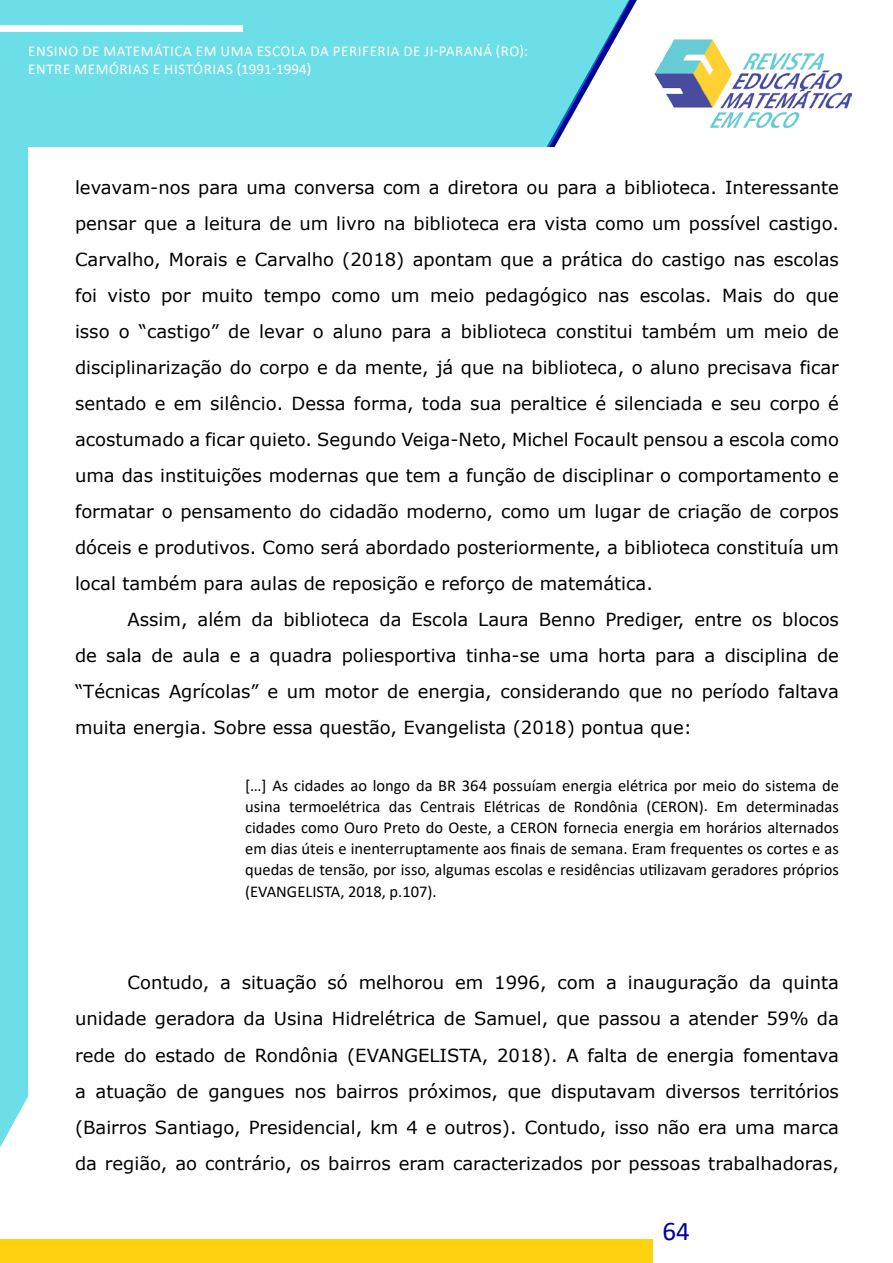
<style>
.page{position:relative;width:893px;height:1263px;background:#fff}
.page>*{position:absolute;margin:0;border:0;box-sizing:border-box;transform-origin:0 0}
.t1{font:27px "Calibri";color:#00009c}
.t2{font:18px/36px "Verdana";color:#000;text-align:justify}
.t3{font:16.5px/21px "Calibri";color:#000;text-align:justify}
.t4{font:15px/18px "Calibri";letter-spacing:.04em;color:#fff}
</style>
<div class="page">
<img style="left:654px;top:39px;width:197px;height:88px">
<div style="left:0;top:0;width:630px;height:1147px;background:#6cdee7"></div>
<div style="left:0;top:25px;width:242px;height:6px;background:#fff"></div>
<div style="left:0;top:1239px;width:653px;height:24px;background:#ffd20f"></div>
<div style="left:28px;top:148px;width:835px;height:1074px;background:#fff"></div>
<p class="t4" style="left:28px;top:42px;width:501px">ENSINO DE MATEMÁTICA EM UMA ESCOLA DA PERIFERIA DE JI-PARANÁ (RO):<br>ENTRE MEMÓRIAS E HISTÓRIAS (1991-1994)</p>
<p class="t2" style="left:75px;top:169px;width:765px">levavam-nos para uma conversa com a diretora ou para a biblioteca. Interessante pensar que a leitura de um livro na biblioteca era vista como um possível castigo.<br>Carvalho, Morais e Carvalho (2018) apontam que a prática do castigo nas escolas foi visto por muito tempo como um meio pedagógico nas escolas. Mais do que isso o “castigo” de levar o aluno para a biblioteca constitui também um meio de disciplinarização do corpo e da mente, já que na biblioteca, o aluno precisava ficar sentado e em silêncio. Dessa forma, toda sua peraltice é silenciada e seu corpo é acostumado a ficar quieto. Segundo Veiga-Neto, Michel Focault pensou a escola como uma das instituições modernas que tem a função de disciplinar o comportamento e formatar o pensamento do cidadão moderno, como um lugar de criação de corpos dóceis e produtivos. Como será abordado posteriormente, a biblioteca constituía um local também para aulas de reposição e reforço de matemática.</p>
<p class="t2" style="left:75px;top:601px;width:765px;text-indent:53px">Assim, além da biblioteca da Escola Laura Benno Prediger, entre os blocos de sala de aula e a quadra poliesportiva tinha-se uma horta para a disciplina de “Técnicas Agrícolas” e um motor de energia, considerando que no período faltava muita energia. Sobre essa questão, Evangelista (2018) pontua que:</p>
<p class="t3" style="left:245px;top:775px;width:595px">[…] As cidades ao longo da BR 364 possuíam energia elétrica por meio do sistema de usina termoelétrica das Centrais Elétricas de Rondônia (CERON). Em determinadas cidades como Ouro Preto do Oeste, a CERON fornecia energia em horários alternados em dias úteis e inenterruptamente aos finais de semana. Eram frequentes os cortes e as quedas de tensão, por isso, algumas escolas e residências utilizavam geradores próprios (EVANGELISTA, 2018, p.107).</p>
<p class="t2" style="left:75px;top:965px;width:765px;text-indent:53px">Contudo, a situação só melhorou em 1996, com a inauguração da quinta unidade geradora da Usina Hidrelétrica de Samuel, que passou a atender 59% da rede do estado de Rondônia (EVANGELISTA, 2018). A falta de energia fomentava a atuação de gangues nos bairros próximos, que disputavam diversos territórios (Bairros Santiago, Presidencial, km 4 e outros). Contudo, isso não era uma marca da região, ao contrário, os bairros eram caracterizados por pessoas trabalhadoras,</p>
<h1 class="t1" style="left:662px;top:1212px;width:29px">64</h1>
</div>
